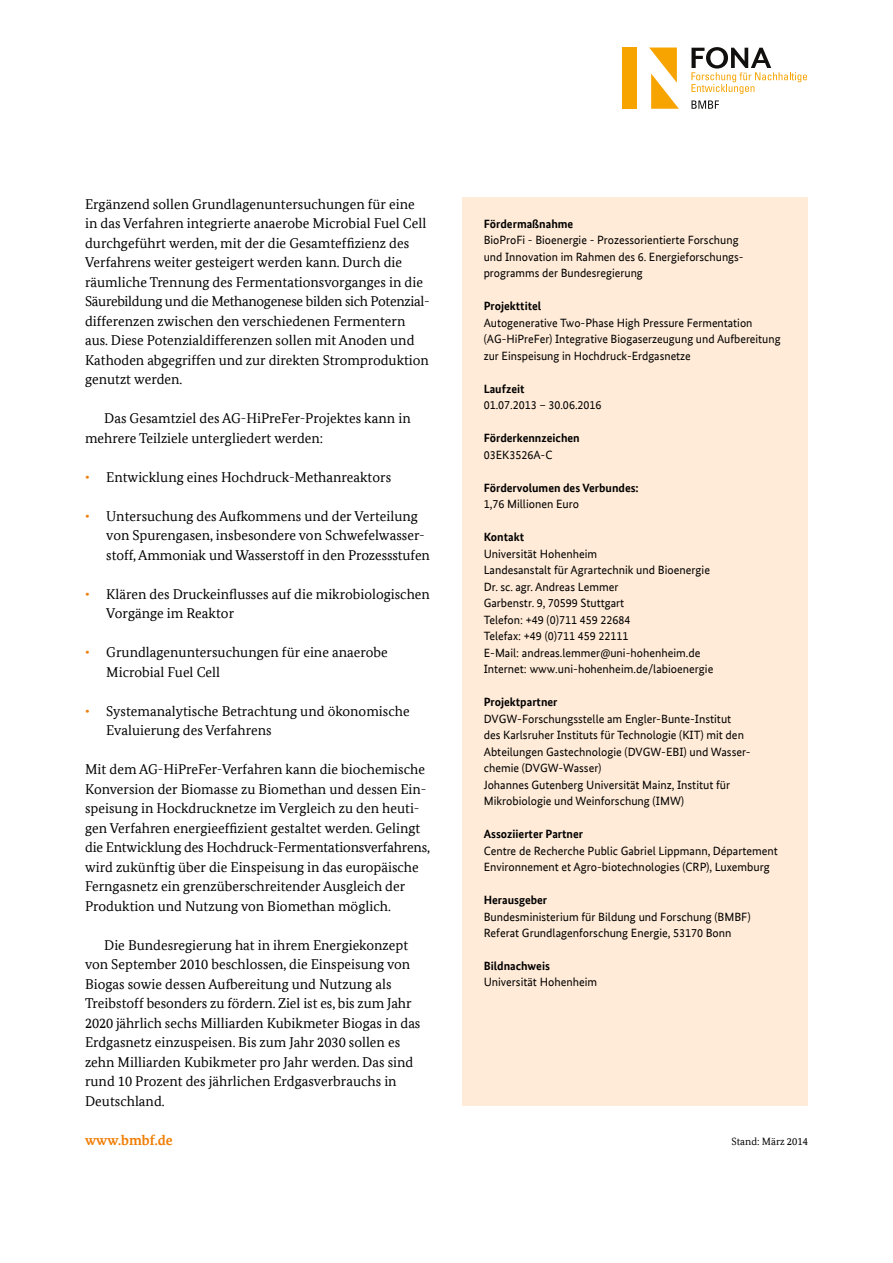
<style>
.page{position:relative;width:893px;height:1263px;background:#fff}
.page>*{position:absolute;margin:0;border:0;box-sizing:border-box;transform-origin:0 0}
.t1{font:14.25px/19.5px "Bundes Serif Office";color:#000}
.t2{font:700 14.25px "Bundes Serif Office";color:#f07e06}
.t3{font:12px/16.5px "Bundes Sans Office";color:#000}
.t4{font:700 12px "Bundes Sans Office";color:#000}
.t5{font:10.5px "Bundes Serif Office";color:#000}
.s1{color:#f07e06}
</style>
<div class="page">
<div style="left:462px;top:197px;width:346px;height:909px;background:#ffebd7"></div>
<div style="left:622px;top:48px;width:14px;height:61px;background:#f7a400"></div>
<svg style="left:649px;top:48px;width:30px;height:61px"></svg>
<svg style="left:691px;top:100px;width:28px;height:9px"></svg>
<svg style="left:691px;top:47px;width:116px;height:47px"></svg>
<p class="t1" style="left:85px;top:194px;width:346px">Ergänzend sollen Grundlagenuntersuchungen für eine in das Verfahren integrierte anaerobe Microbial Fuel Cell durchgeführt werden, mit der die Gesamteffizienz des Verfahrens weiter gesteigert werden kann. Durch die räumliche Trennung des Fermentationsvorganges in die Säurebildung und die Methanogenese bilden sich Potenzial&shy;differenzen zwischen den verschiedenen Fermentern aus. Diese Potenzialdifferenzen sollen mit Anoden und Kathoden abgegriffen und zur direkten Stromproduktion genutzt werden.</p>
<p class="t1" style="left:85px;top:408px;width:327px;text-indent:19px">Das Gesamtziel des AG-HiPreFer-Projektes kann in mehrere Teilziele untergliedert werden:</p>
<p class="t1" style="left:85px;top:467px;width:308px"><span class="s1">•</span> Entwicklung eines Hochdruck-Methanreaktors</p>
<p class="t1" style="left:106px;top:506px;width:325px;text-indent:-21px"><span class="s1">•</span> Untersuchung des Aufkommens und der Verteilung von Spurengasen, insbesondere von Schwefelwasser&shy;stoff, Ammoniak und Wasserstoff in den Prozessstufen</p>
<p class="t1" style="left:106px;top:584px;width:325px;text-indent:-21px"><span class="s1">•</span> Klären des Druckeinflusses auf die mikrobiologischen<br>Vorgänge im Reaktor</p>
<p class="t1" style="left:106px;top:642px;width:283px;text-indent:-21px"><span class="s1">•</span> Grundlagenuntersuchungen für eine anaerobe<br>Microbial Fuel Cell</p>
<p class="t1" style="left:106px;top:701px;width:305px;text-indent:-21px"><span class="s1">•</span> Systemanalytische Betrachtung und ökonomische<br>Evaluierung des Verfahrens</p>
<p class="t1" style="left:85px;top:759px;width:346px">Mit dem AG-HiPreFer-Verfahren kann die biochemische Konversion der Biomasse zu Biomethan und dessen Ein&shy;speisung in Hockdrucknetze im Vergleich zu den heuti&shy;gen Verfahren energieeffizient gestaltet werden. Gelingt die Entwicklung des Hochdruck-Fermentationsverfahrens, wird zukünftig über die Einspeisung in das europäische Ferngasnetz ein grenzüberschreitender Ausgleich der Produktion und Nutzung von Biomethan möglich.</p>
<p class="t1" style="left:85px;top:935px;width:337px;text-indent:19px">Die Bundesregierung hat in ihrem Energiekonzept von September 2010 beschlossen, die Einspeisung von Biogas sowie dessen Aufbereitung und Nutzung als Treibstoff besonders zu fördern. Ziel ist es, bis zum Jahr 2020 jährlich sechs Milliarden Kubikmeter Biogas in das Erdgasnetz einzuspeisen. Bis zum Jahr 2030 sollen es zehn Milliarden Kubikmeter pro Jahr werden. Das sind rund 10 Prozent des jährlichen Erdgasverbrauchs in Deutschland.</p>
<h3 class="t4" style="left:484px;top:216px;width:91px">Fördermaßnahme</h3>
<p class="t3" style="left:484px;top:232px;width:261px">BioProFi - Bioenergie - Prozessorientierte Forschung und Innovation im Rahmen des 6. Energieforschungs&shy;programms der Bundesregierung</p>
<h3 class="t4" style="left:484px;top:299px;width:59px">Projekttitel</h3>
<p class="t3" style="left:484px;top:314px;width:298px">Autogenerative Two-Phase High Pressure Fermentation (AG-HiPreFer) Integrative Biogaserzeugung und Aufbereitung zur Einspeisung in Hochdruck-Erdgasnetze</p>
<h3 class="t4" style="left:484px;top:382px;width:42px">Laufzeit</h3>
<p class="t3" style="left:484px;top:397px;width:119px">01.07.2013 – 30.06.2016</p>
<h3 class="t4" style="left:484px;top:431px;width:98px">Förderkennzeichen</h3>
<p class="t3" style="left:484px;top:446px;width:70px">03EK3526A-C</p>
<h3 class="t4" style="left:484px;top:481px;width:157px">Fördervolumen des Verbundes:</h3>
<p class="t3" style="left:484px;top:496px;width:97px">1,76 Millionen Euro</p>
<h3 class="t4" style="left:484px;top:530px;width:42px">Kontakt</h3>
<p class="t3" style="left:484px;top:545px;width:231px">Universität Hohenheim<br>Landesanstalt für Agrartechnik und Bioenergie Dr. sc. agr. Andreas Lemmer<br>Garbenstr. 9, 70599 Stuttgart<br>Telefon: +49 (0)711 459 22684<br>Telefax: +49 (0)711 459 22111<br>E-Mail: andreas.lemmer@uni-hohenheim.de Internet: www.uni-hohenheim.de/labioenergie</p>
<h3 class="t4" style="left:484px;top:695px;width:75px">Projektpartner</h3>
<p class="t3" style="left:484px;top:710px;width:268px">DVGW-Forschungsstelle am Engler-Bunte-Institut des Karlsruher Instituts für Technologie (KIT) mit den Abteilungen Gastechnologie (DVGW-EBI) und Wasser&shy;chemie (DVGW-Wasser)<br>Johannes Gutenberg Universität Mainz, Institut für Mikrobiologie und Weinforschung (IMW)</p>
<h3 class="t4" style="left:484px;top:827px;width:101px">Assoziierter Partner</h3>
<p class="t3" style="left:484px;top:842px;width:296px">Centre de Recherche Public Gabriel Lippmann, Département<br>Environnement et Agro-biotechnologies (CRP), Luxemburg</p>
<h3 class="t4" style="left:484px;top:893px;width:65px">Herausgeber</h3>
<p class="t3" style="left:484px;top:908px;width:268px">Bundesministerium für Bildung und Forschung (BMBF)<br>Referat Grundlagenforschung Energie, 53170 Bonn</p>
<h3 class="t4" style="left:484px;top:958px;width:68px">Bildnachweis</h3>
<p class="t3" style="left:484px;top:974px;width:115px">Universität Hohenheim</p>
<p class="t2" style="left:85px;top:1132px;width:89px">www.bmbf.de</p>
<p class="t5" style="left:731px;top:1135px;width:78px">Stand: März 2014</p>
</div>
